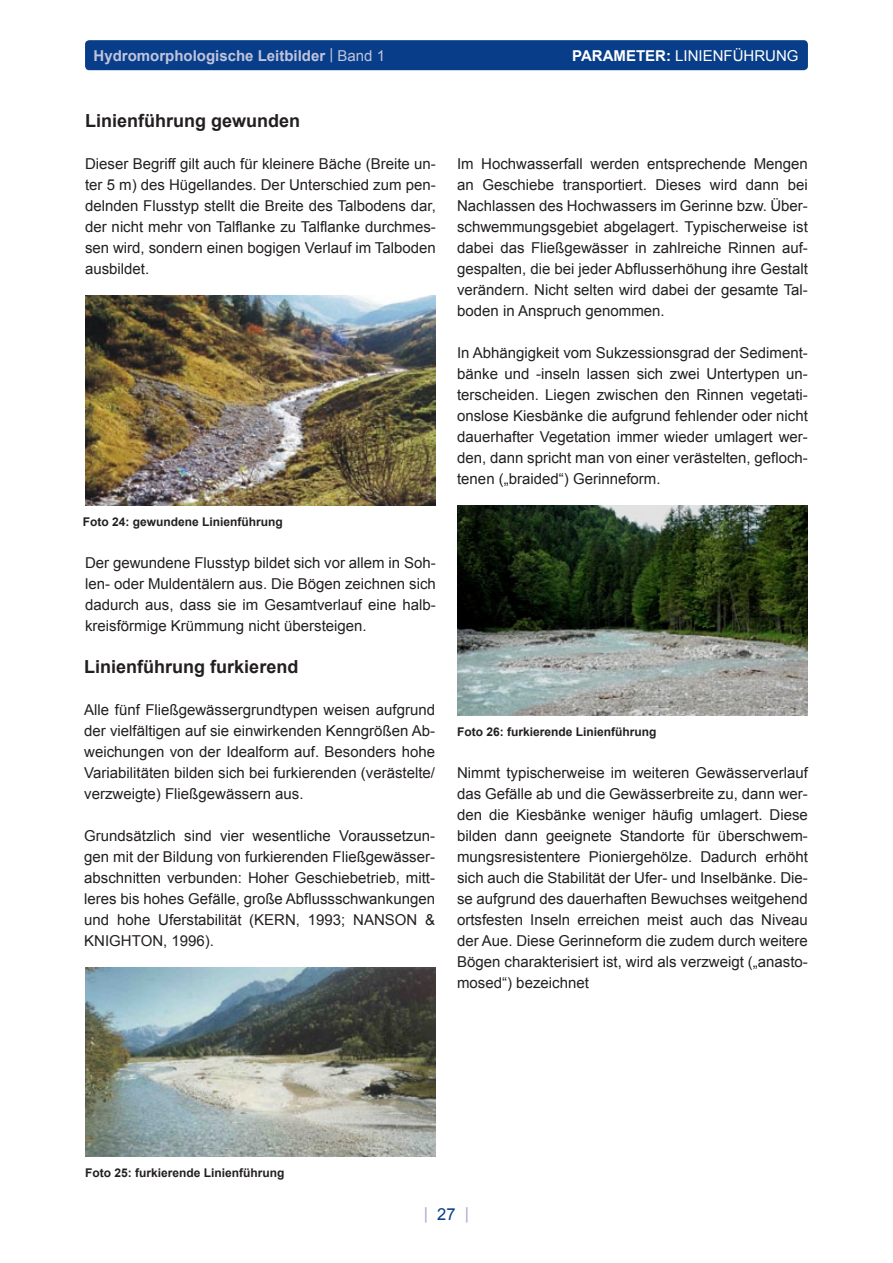
<style>
.page{position:relative;width:893px;height:1263px;background:#fff}
.page>*{position:absolute;margin:0;border:0;box-sizing:border-box;transform-origin:0 0}
.t1{font:700 18px "Arial";color:#231f20}
.t2{font:16.5px "Arial";color:#a5add1}
.t3{font:15px/21px "Arial";color:#231f20;text-align:justify}
.t4{font:700 15px "Arial";color:#c0c4de}
.t5{font:15px "Arial";color:#fff}
.t6{font:700 15px "Arial";color:#fff}
.t7{font:700 12px "Arial";color:#231f20}
.s1{font-weight:400}
.s2{font-weight:700}
.s3{color:#083e89}
</style>
<div class="page">
<div style="left:85px;top:40px;width:723px;height:30px;background:#083e89;border-radius:4px"></div>
<img style="left:85px;top:295px;width:351px;height:210px">
<img style="left:85px;top:967px;width:351px;height:189px">
<img style="left:457px;top:505px;width:351px;height:210px">
<p class="t4" style="left:94px;top:45px;width:293px">Hydromorphologische Leitbilder <span class="s1">| Band 1</span></p>
<p class="t6" style="left:572px;top:45px;width:21px">Parameter</p>
<p class="t5" style="left:666px;top:46px;width:18px"><span class="s2">:</span> LINIEN</p>
<p class="t5" style="left:724px;top:46px;width:43px">FÜHRUNG</p>
<p class="t1" style="left:85px;top:109px;width:217px">Linienführung gewunden</p>
<p class="t3" style="left:85px;top:154px;width:352px">Dieser Begriff gilt auch für kleinere Bäche (Breite un&shy;ter 5 m) des Hügellandes. Der U nterschied zum pen&shy;delnden Flusstyp stellt die Breite des Talbodens dar, der nicht mehr von Talflanke zu Talflanke durchmes&shy;sen wird, sondern einen bogigen Verlauf im Talboden ausbildet.</p>
<p class="t7" style="left:83px;top:514px;width:202px">Foto 24: gewundene Linienführung</p>
<p class="t3" style="left:85px;top:553px;width:352px">Der gewundene Flusstyp bildet sich vor allem in Soh&shy;len- oder Muldentälern aus. Die Bögen zeichnen sich dadurch aus, dass sie im Gesamtverlauf eine halb&shy;kreisförmige Krümmung nicht übersteigen.</p>
<p class="t1" style="left:84px;top:655px;width:216px">Linienführung furkierend</p>
<p class="t3" style="left:84px;top:700px;width:352px">Alle fünf Fließgewässergrundtypen weisen aufgrund der vielfältigen auf sie einwirkenden Kenngrößen Ab&shy;weichungen von der Idealform auf. Besonders hohe Variabilitäten bilden sich bei furkierenden (verästelte/ verzweigte) Fließgewässern aus.</p>
<p class="t3" style="left:84px;top:826px;width:352px">Grundsätzlich sind vier wesentliche Voraussetzun&shy;gen mit der Bildung von furkierenden Fließgewässer&shy;abschnitten verbunden: Hoher Geschiebetrieb, mitt&shy;leres bis hohes Gefälle, große Abflussschwankungen und hohe Uferstabilität (KERN, 1993; NANSON &amp; KNIG HTON , 1996).</p>
<p class="t3" style="left:457px;top:154px;width:352px">I m Hochwasserfall werden entsprechende Mengen an Geschiebe transportiert. Dieses wird dann bei N achlassen des Hochwassers im Gerinne bzw. Über&shy;schwemmungsgebiet abgelagert. Typischerweise ist dabei das Fließgewässer in zahlreiche Rinnen auf&shy;gespalten, die bei jeder Abflusserhöhung ihre Gestalt verändern. N icht selten wird dabei der gesamte Tal&shy;boden in Anspruch genommen.</p>
<p class="t3" style="left:457px;top:343px;width:352px">I n Abhängigkeit vom Sukzessionsgrad der Sediment&shy;bänke und -inseln lassen sich zwei U ntertypen un&shy;terscheiden. Liegen zwischen den Rinnen vegetati&shy;onslose Kiesbänke die aufgrund fehlender oder nicht dauerhafter Vegetation immer wieder umlagert wer&shy;den, dann spricht man von einer verästelten, gefloch&shy;tenen („braided“) Gerinneform.</p>
<p class="t7" style="left:457px;top:724px;width:201px">Foto 26: furkierende Linienführung</p>
<p class="t3" style="left:457px;top:763px;width:352px">N immt typischerweise im weiteren Gewässerverlauf das Gefälle ab und die Gewässerbreite zu, dann wer&shy;den die Kiesbänke weniger häufig umlagert. Diese bilden dann geeignete Standorte für überschwem&shy;mungsresistentere Pioniergehölze. Dadurch erhöht sich auch die Stabilität der Ufer- und I nselbänke. Die&shy;se aufgrund des dauerhaften Bewuchses weitgehend ortsfesten I nseln erreichen meist auch das N iveau der Aue. Diese Gerinneform die zudem durch weitere Bögen charakterisiert ist, wird als verzweigt („anasto&shy;mosed“) bezeichnet</p>
<p class="t7" style="left:85px;top:1165px;width:201px">Foto 25: furkierende Linienführung</p>
<p class="t2" style="left:424px;top:1202px;width:47px">| <span class="s3">27</span> |</p>
</div>
